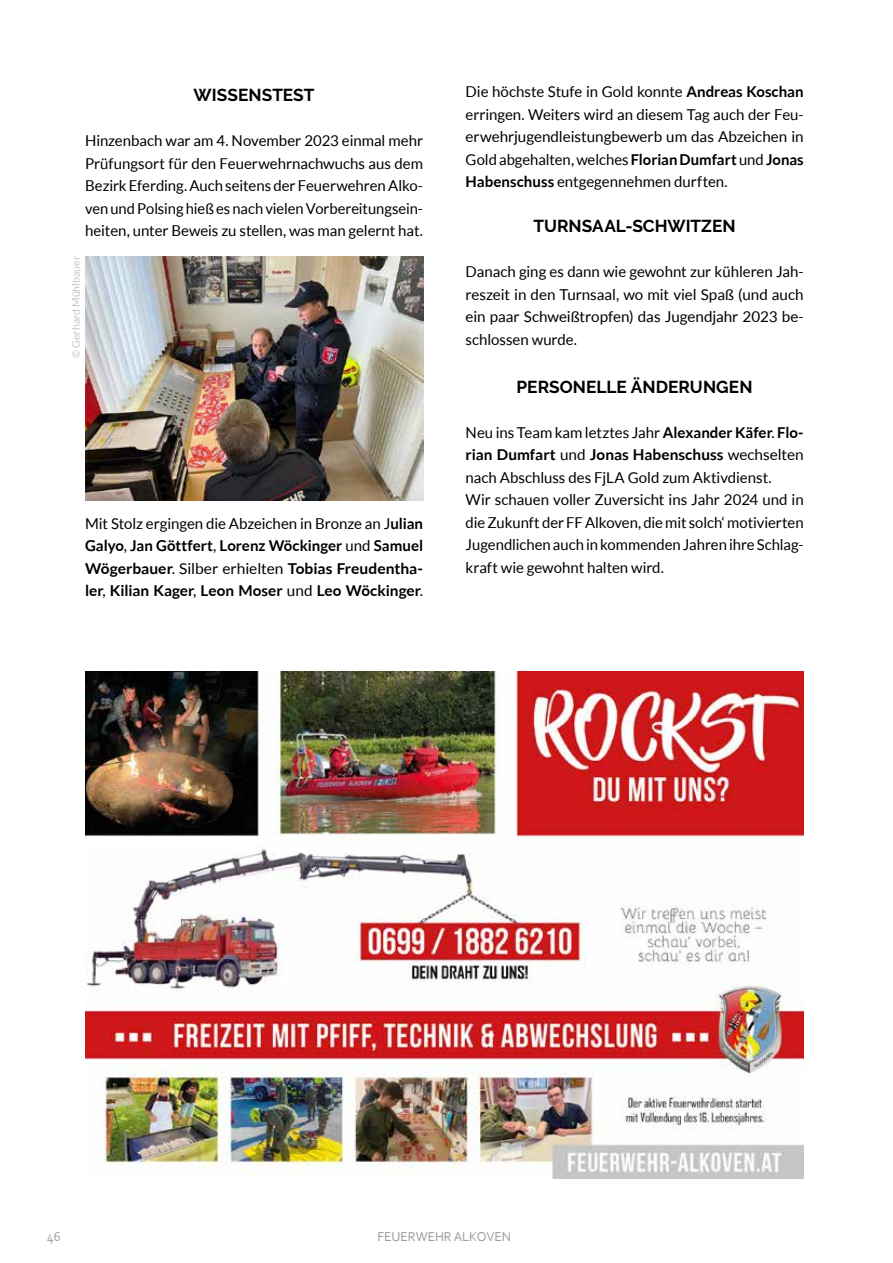
<style>
.page{position:relative;width:893px;height:1263px;background:#fff}
.page>*{position:absolute;margin:0;border:0;box-sizing:border-box;transform-origin:0 0}
.t1{font:700 17.25px "Raleway";color:#000}
.t2{font:15px/22.5px "Lato";color:#000;text-align:justify}
.t3{font:700 15px/22.5px "Lato";color:#000;text-align:justify}
.t4{font:13.5px "Corbel";letter-spacing:-.005em;color:#9d9d9c}
.t5{font:10.5px "Lato";color:#c6c6c6}
.s1{font-weight:400}
.s2{font-weight:700}
</style>
<div class="page">
<img style="left:85px;top:672px;width:719px;height:506px">
<img style="left:85px;top:256px;width:338px;height:244px">
<p class="t1" style="left:194px;top:85px;width:122px">WISSENSTEST</p>
<p class="t2" style="left:85px;top:129px;width:340px">Hinzenbach war am 4. November 2023 einmal mehr Prüfungsort für den Feuerwehrnachwuchs aus dem Bezirk Eferding. Auch seitens der Feuerwehren Alko&shy;ven und Polsing hieß es nach vielen Vorbereitungsein&shy;heiten, unter Beweis zu stellen, was man gelernt hat.</p>
<p class="t5" style="left:70px;top:358px;width:103px;rotate:-90deg">© Gerhard Mühlbauer</p>
<p class="t3" style="left:85px;top:512px;width:340px"><span class="s1">Mit Stolz ergingen die Abzeichen in Bronze an J</span>ulian Galyo<span class="s1">,</span> Jan Göttfert<span class="s1">,</span> Lorenz Wöckinger <span class="s1">und</span> Samuel Wögerbauer<span class="s1">. Silber erhielten</span> Tobias Freudentha&shy;ler<span class="s1">,</span> Kilian Kager<span class="s1">,</span> Leon Moser <span class="s1">und</span> Leo Wöckinger<span class="s1">.</span></p>
<p class="t2" style="left:466px;top:80px;width:340px">Die höchste Stufe in Gold konnte <span class="s2">Andreas Koschan </span>erringen. Weiters wird an diesem Tag auch der Feu&shy;erwehrjugendleistungbewerb um das Abzeichen in Gold abgehalten, welches <span class="s2">Florian Dumfart</span> und <span class="s2">Jonas Habenschuss</span> entgegennehmen durften.</p>
<p class="t1" style="left:534px;top:216px;width:204px">TURNSAAL-SCHWITZEN</p>
<p class="t2" style="left:466px;top:260px;width:340px">Danach ging es dann wie gewohnt zur kühleren Jah&shy;reszeit in den Turnsaal, wo mit viel Spaß (und auch ein paar Schweißtropfen) das Jugendjahr 2023 be&shy;schlossen wurde.</p>
<p class="t1" style="left:517px;top:377px;width:238px">PERSONELLE ÄNDERUNGEN</p>
<p class="t2" style="left:466px;top:421px;width:340px;text-align:left">Neu ins Team kam letztes Jahr <span class="s2">Alexander Käfer</span>. <span class="s2">Flo&shy;rian Dumfart</span> und <span class="s2">Jonas Habenschuss</span> wechselten nach Abschluss des FjLA Gold zum Aktivdienst.<br>Wir schauen voller Zuversicht ins Jahr 2024 und in die Zukunft der FF Alkoven, die mit solch‘ motivierten Jugendlichen auch in kommenden Jahren ihre Schlag&shy;kraft wie gewohnt halten wird.</p>
<p class="t4" style="left:47px;top:1228px;width:15px">46</p>
<p class="t4" style="left:377px;top:1228px;width:135px">FEUERWEHR ALKOVEN</p>
</div>
